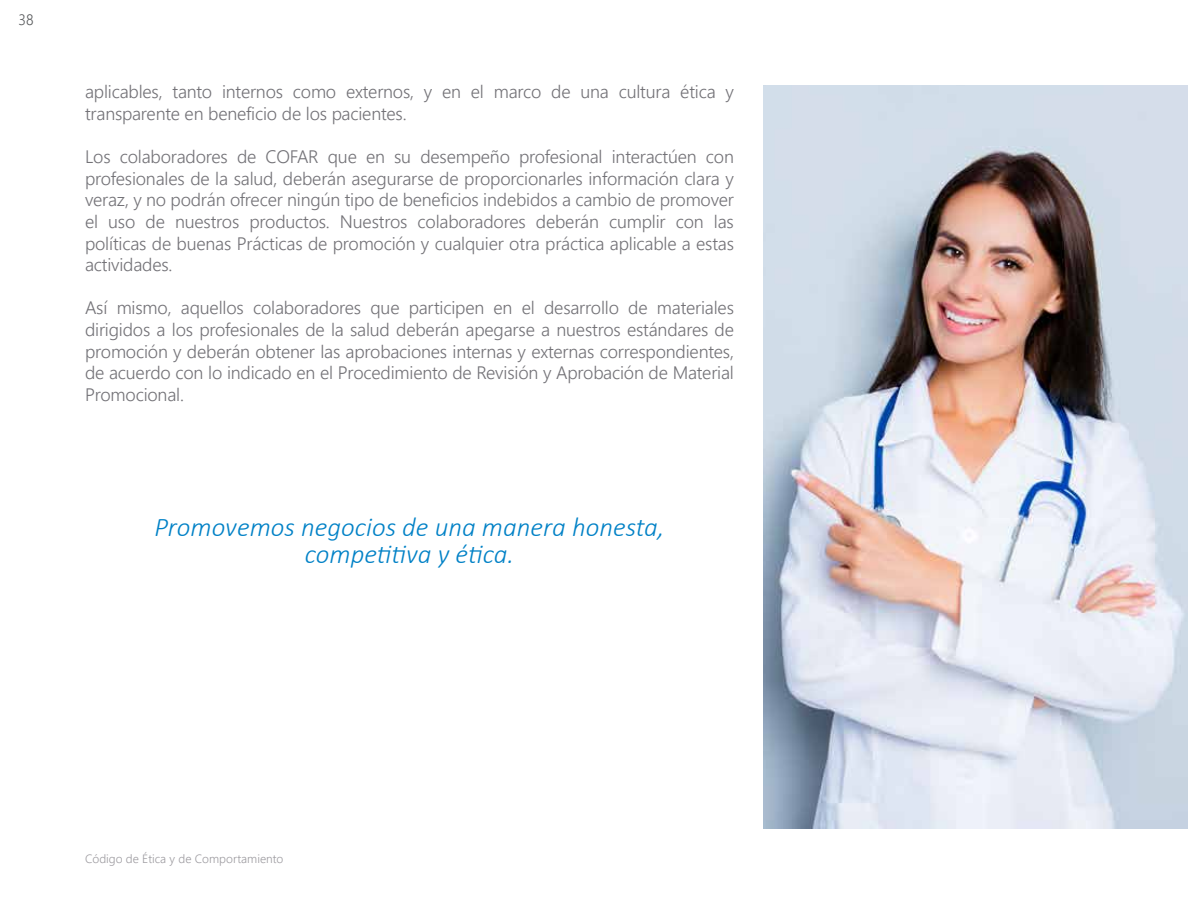
<style>
.page{position:relative;width:1188px;height:918px;background:#fff}
.page>*{position:absolute;margin:0;border:0;box-sizing:border-box;transform-origin:0 0}
.t1{font:italic 300 27px/27px "Calibri";color:#0081c6;text-align:center}
.t2{font:300 18px/21.6px "Nirmala UI";letter-spacing:-.01em;color:#737277;text-align:justify}
.t3{font:300 15px "Nirmala UI";color:#56585a;scale:.95 1}
.t4{font:300 12px "Nirmala UI";color:#9d9ba0}
</style>
<div class="page">
<img style="left:764px;top:85px;width:424px;height:744px">
<p class="t3" style="left:19px;top:8px;width:17px">38</p>
<p class="t2" style="left:85px;top:80px;width:650px">aplicables, tanto internos como externos, y en el marco de una cultura ética y transparente en beneficio de los pacientes.</p>
<p class="t2" style="left:85px;top:145px;width:651px">Los colaboradores de COFAR que en su desempeño profesional interactúen con profesionales de la salud, deberán asegurarse de proporcionarles información clara y veraz, y no podrán ofrecer ningún tipo de beneficios indebidos a cambio de promover el uso de nuestros productos. Nuestros colaboradores deberán cumplir con las políticas de buenas Prácticas de promoción y cualquier otra práctica aplicable a estas actividades.</p>
<p class="t2" style="left:85px;top:296px;width:651px">Así mismo, aquellos colaboradores que participen en el desarrollo de materiales dirigidos a los profesionales de la salud deberán apegarse a nuestros estándares de promoción y deberán obtener las aprobaciones internas y externas correspondientes, de acuerdo con lo indicado en el Procedimiento de Revisión y Aprobación de Material Promocional.</p>
<h1 class="t1" style="left:154px;top:513px;width:512px">Promovemos negocios de una manera honesta, competitiva y ética.</h1>
<p class="t4" style="left:85px;top:849px;width:200px">Código de Ética y de Comportamiento</p>
</div>
